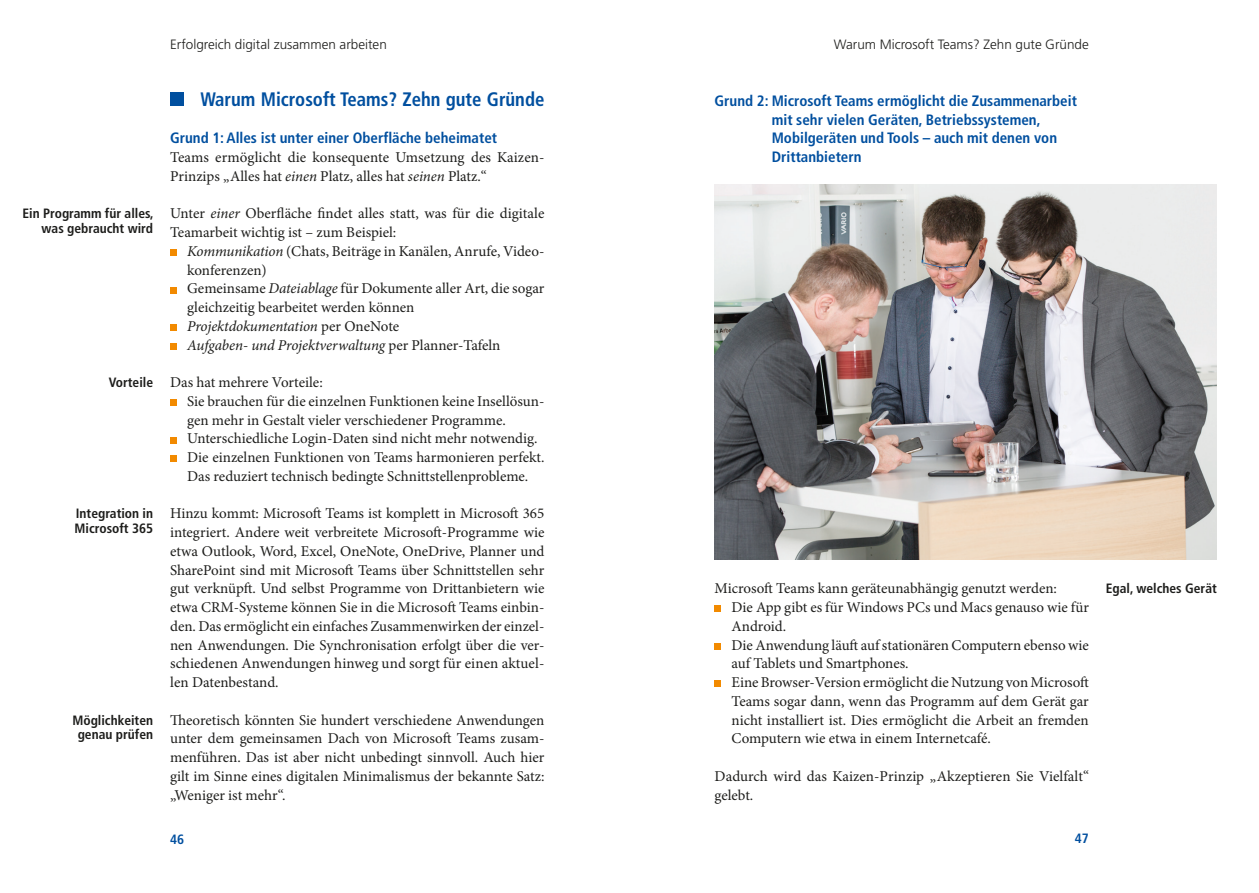
<style>
.page{position:relative;width:1259px;height:893px;background:#fff}
.page>*{position:absolute;margin:0;border:0;box-sizing:border-box;transform-origin:0 0}
.t1{font:700 condensed 19.5px "Frutiger";color:#004f9f;scale:.96 1}
.t2{font:15px/18.8px "Minion Pro";color:#1d1d1b}
.t3{font:700 condensed 15px/18.8px "Frutiger";color:#004f9f}
.t4{font:700 condensed 13.5px/14.2px "Frutiger";color:#1d1d1b;text-align:right}
.t5{font:300 13.5px "Frutiger";color:#1d1d1b}
.t6{font:700 condensed 13.5px "Frutiger";color:#004f9f}
.s1{font-style:italic}
</style>
<div class="page">
<div style="left:714px;top:605px;width:7px;height:7px;background:#f28a00"></div>
<div style="left:714px;top:643px;width:7px;height:7px;background:#f28a00"></div>
<div style="left:714px;top:680px;width:7px;height:7px;background:#f28a00"></div>
<img style="left:714px;top:184px;width:502px;height:375px">
<div style="left:170px;top:92px;width:14px;height:14px;background:#004f9f"></div>
<div style="left:170px;top:249px;width:7px;height:7px;background:#f28a00"></div>
<div style="left:170px;top:287px;width:7px;height:6px;background:#f28a00"></div>
<div style="left:170px;top:324px;width:7px;height:7px;background:#f28a00"></div>
<div style="left:170px;top:343px;width:7px;height:7px;background:#f28a00"></div>
<div style="left:170px;top:399px;width:7px;height:7px;background:#f28a00"></div>
<div style="left:170px;top:437px;width:7px;height:6px;background:#f28a00"></div>
<div style="left:170px;top:455px;width:7px;height:7px;background:#f28a00"></div>
<p class="t4" style="left:23px;top:207px;width:133px">Ein Programm für alles, was gebraucht wird</p>
<p class="t4" style="left:109px;top:375px;width:46px">Vorteile</p>
<p class="t4" style="left:75px;top:507px;width:80px;text-align:left">Integration in<br>Microsoft 365</p>
<p class="t4" style="left:72px;top:713px;width:82px;text-align:center">Möglichkeiten genau prüfen</p>
<p class="t5" style="left:170px;top:37px;width:218px">Erfolgreich digital zusammen arbeiten</p>
<h1 class="t1" style="left:200px;top:88px;width:360px">Warum Microsoft Teams? Zehn gute Gründe</h1>
<p class="t3" style="left:170px;top:129px;width:328px">Grund 1: Alles ist unter einer Oberfläche beheimatet</p>
<p class="t2" style="left:170px;top:148px;width:376px">Teams ermöglicht die konsequente Umsetzung des Kaizen-<br>Prinzips „Alles hat <span class="s1">einen</span> Platz, alles hat <span class="s1">seinen</span> Platz.“</p>
<p class="t2" style="left:170px;top:204px;width:376px">Unter <span class="s1">einer</span> Oberfläche findet alles statt, was für die digitale<br>Teamarbeit wichtig ist – zum Beispiel:</p>
<p class="t2" style="left:187px;top:242px;width:359px"><span class="s1">Kommunikation</span> (Chats, Beiträge in Kanälen, Anrufe, Video&shy;konferenzen)<br>Gemeinsame <span class="s1">Dateiablage</span> für Dokumente aller Art, die sogar gleichzeitig bearbeitet werden können <span class="s1">Projektdokumentation</span> per OneNote<br><span class="s1">Aufgaben- und Projektverwaltung</span> per Planner-Tafeln</p>
<p class="t2" style="left:187px;top:373px;width:359px;text-indent:-17px">Das hat mehrere Vorteile:<br>Sie brauchen für die einzelnen Funktionen keine Insellösun&shy;gen mehr in Gestalt vieler verschiedener Programme.<br>Unterschiedliche Login-Daten sind nicht mehr notwendig.<br>Die einzelnen Funktionen von Teams harmonieren perfekt.<br>Das reduziert technisch bedingte Schnittstellenprobleme.</p>
<p class="t2" style="left:170px;top:504px;width:376px;text-align:justify">Hinzu kommt: Microsoft Teams ist komplett in Microsoft 365 integriert. Andere weit verbreitete Microsoft-Programme wie etwa Outlook, Word, Excel, OneNote, OneDrive, Planner und SharePoint sind mit Microsoft Teams über Schnittstellen sehr gut verknüpft. Und selbst Programme von Drittanbietern wie etwa CRM-Systeme können Sie in die Microsoft Teams einbin&shy;den. Das ermöglicht ein einfaches Zusammenwirken der einzel&shy;nen Anwendungen. Die Synchronisation erfolgt über die ver&shy;schiedenen Anwendungen hinweg und sorgt für einen aktuel&shy;len Datenbestand.</p>
<p class="t2" style="left:170px;top:711px;width:376px;text-align:justify">Theoretisch könnten Sie hundert verschiedene Anwendungen unter dem gemeinsamen Dach von Microsoft Teams zusam&shy;menführen. Das ist aber nicht unbedingt sinnvoll. Auch hier gilt im Sinne eines digitalen Minimalismus der bekannte Satz: „Weniger ist mehr“.</p>
<p class="t6" style="left:170px;top:831px;width:16px">46</p>
<p class="t5" style="left:834px;top:37px;width:256px">Warum Microsoft Teams? Zehn gute Gründe</p>
<p class="t3" style="left:772px;top:91px;width:307px;text-indent:-57px">Grund 2: Microsoft Teams ermöglicht die Zusammenarbeit mit sehr vielen Geräten, Betriebssystemen, Mobilgeräten und Tools – auch mit denen von Drittanbietern</p>
<p class="t2" style="left:731px;top:579px;width:359px;text-indent:-17px">Microsoft Teams kann geräteunabhängig genutzt werden:<br>Die App gibt es für Windows PCs und Macs genauso wie für Android.<br>Die Anwendung läuft auf stationären Computern ebenso wie auf Tablets und Smartphones.<br>Eine Browser-Version ermöglicht die Nutzung von Microsoft Teams sogar dann, wenn das Programm auf dem Gerät gar nicht installiert ist. Dies ermöglicht die Arbeit an fremden Computern wie etwa in einem Internetcafé.</p>
<p class="t2" style="left:714px;top:767px;width:376px">Dadurch wird das Kaizen-Prinzip „Akzeptieren Sie Vielfalt“ gelebt.</p>
<p class="t6" style="left:1074px;top:831px;width:16px">47</p>
<p class="t4" style="left:1106px;top:582px;width:112px">Egal, welches Gerät</p>
</div>
